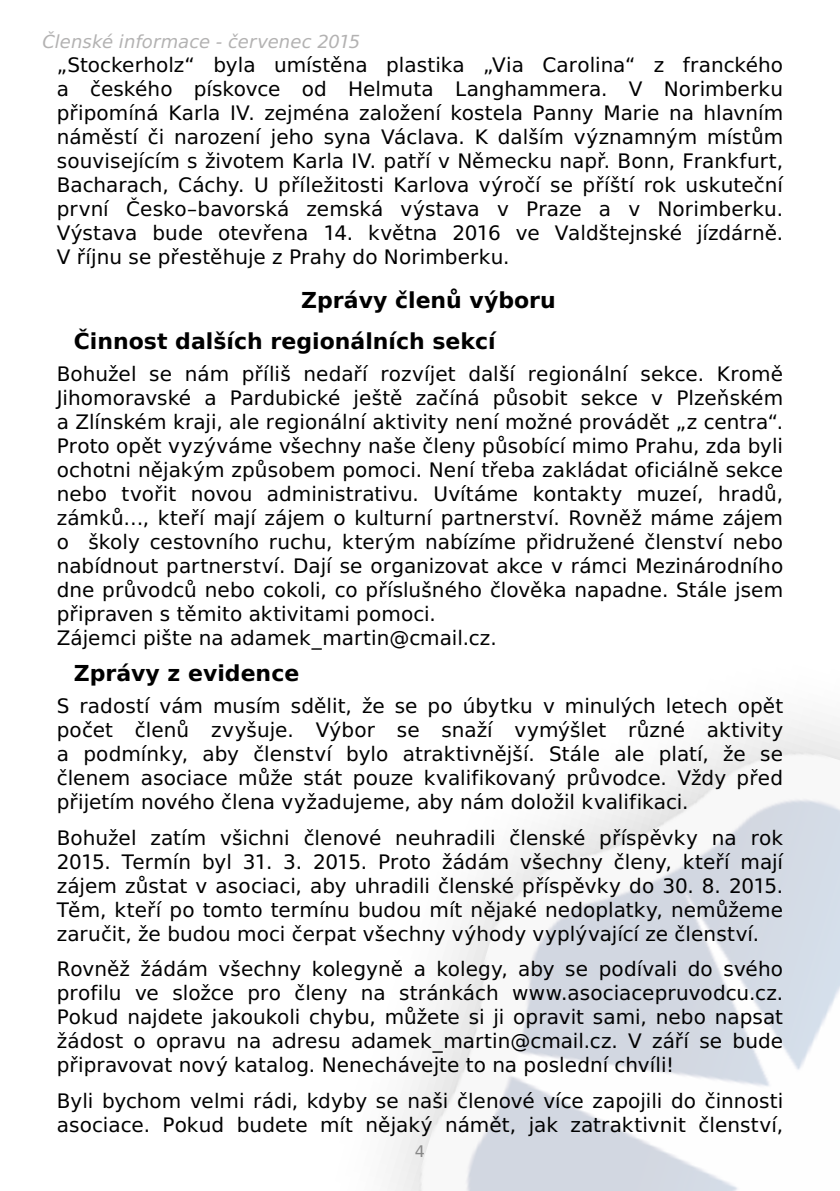
<style>
.page{position:relative;width:840px;height:1191px;background:#fff}
.page>*{position:absolute;margin:0;border:0;box-sizing:border-box;transform-origin:0 0}
.nadpis{font:700 22px "BB Alpha Sans";color:#000}
.článek{font:20px/24px "BB Alpha Sans";color:#000;text-align:justify}
.t1{font:italic 18px "BB Alpha Sans";color:#b3b2b2}
.t2{font:16px "BB Alpha Sans";color:#878787}
</style>
<div class="page">
<img style="left:388px;top:719px;width:451px;height:472px">
<p class="t1" style="left:43px;top:29px;width:319px">Členské informace - červenec 2015</p>
<p class="článek" style="left:57px;top:53px;width:727px">„Stockerholz“ byla umístěna plastika „Via Carolina“ z franckého a českého pískovce od Helmuta Langhammera. V Norimberku připomíná Karla IV. zejména založení kostela Panny Marie na hlavním náměstí či narození jeho syna Václava. K dalším významným místům souvisejícím s životem Karla IV. patří v Německu např. Bonn, Frankfurt, Bacharach, Cáchy. U příležitosti Karlova výročí se příští rok uskuteční první Česko–bavorská zemská výstava v Praze a v Norimberku.<br>Výstava bude otevřena 14. května 2016 ve Valdštejnské jízdárně.<br>V říjnu se přestěhuje z Prahy do Norimberku.</p>
<p class="nadpis" style="left:301px;top:283px;width:256px">Zprávy členů výboru</p>
<p class="nadpis" style="left:74px;top:324px;width:423px">Činnost dalších regionálních sekcí</p>
<p class="článek" style="left:57px;top:362px;width:727px">Bohužel se nám příliš nedaří rozvíjet další regionální sekce. Kromě Jihomoravské a Pardubické ještě začíná působit sekce v Plzeňském a Zlínském kraji, ale regionální aktivity není možné provádět „z centra“.<br>Proto opět vyzýváme všechny naše členy působící mimo Prahu, zda byli ochotni nějakým způsobem pomoci. Není třeba zakládat oficiálně sekce nebo tvořit novou administrativu. Uvítáme kontakty muzeí, hradů, zámků…, kteří mají zájem o kulturní partnerství. Rovněž máme zájem o školy cestovního ruchu, kterým nabízíme přidružené členství nebo nabídnout partnerství. Dají se organizovat akce v rámci Mezinárodního dne průvodců nebo cokoli, co příslušného člověka napadne. Stále jsem připraven s těmito aktivitami pomoci.</p>
<p class="článek" style="left:57px;top:626px;width:441px">Zájemci pište na adamek_martin@cmail.cz.</p>
<p class="nadpis" style="left:74px;top:656px;width:227px">Zprávy z evidence</p>
<p class="článek" style="left:57px;top:694px;width:727px">S radostí vám musím sdělit, že se po úbytku v minulých letech opět počet členů zvyšuje. Výbor se snaží vymýšlet různé aktivity a podmínky, aby členství bylo atraktivnější. Stále ale platí, že se členem asociace může stát pouze kvalifikovaný průvodce. Vždy před přijetím nového člena vyžadujeme, aby nám doložil kvalifikaci.</p>
<p class="článek" style="left:57px;top:826px;width:727px">Bohužel zatím všichni členové neuhradili členské příspěvky na rok 2015. Termín byl 31. 3. 2015. Proto žádám všechny členy, kteří mají zájem zůstat v asociaci, aby uhradili členské příspěvky do 30. 8. 2015.<br>Těm, kteří po tomto termínu budou mít nějaké nedoplatky, nemůžeme zaručit, že budou moci čerpat všechny výhody vyplývající ze členství.</p>
<p class="článek" style="left:57px;top:957px;width:727px">Rovněž žádám všechny kolegyně a kolegy, aby se podívali do svého profilu ve složce pro členy na stránkách www.asociacepruvodcu.cz.<br>Pokud najdete jakoukoli chybu, můžete si ji opravit sami, nebo napsat žádost o opravu na adresu adamek_martin@cmail.cz. V září se bude připravovat nový katalog. Nenechávejte to na poslední chvíli!</p>
<p class="článek" style="left:57px;top:1088px;width:727px">Byli bychom velmi rádi, kdyby se naši členové více zapojili do činnosti asociace. Pokud budete mít nějaký námět, jak zatraktivnit členství,</p>
<p class="t2" style="left:414px;top:1140px;width:12px">4</p>
</div>
